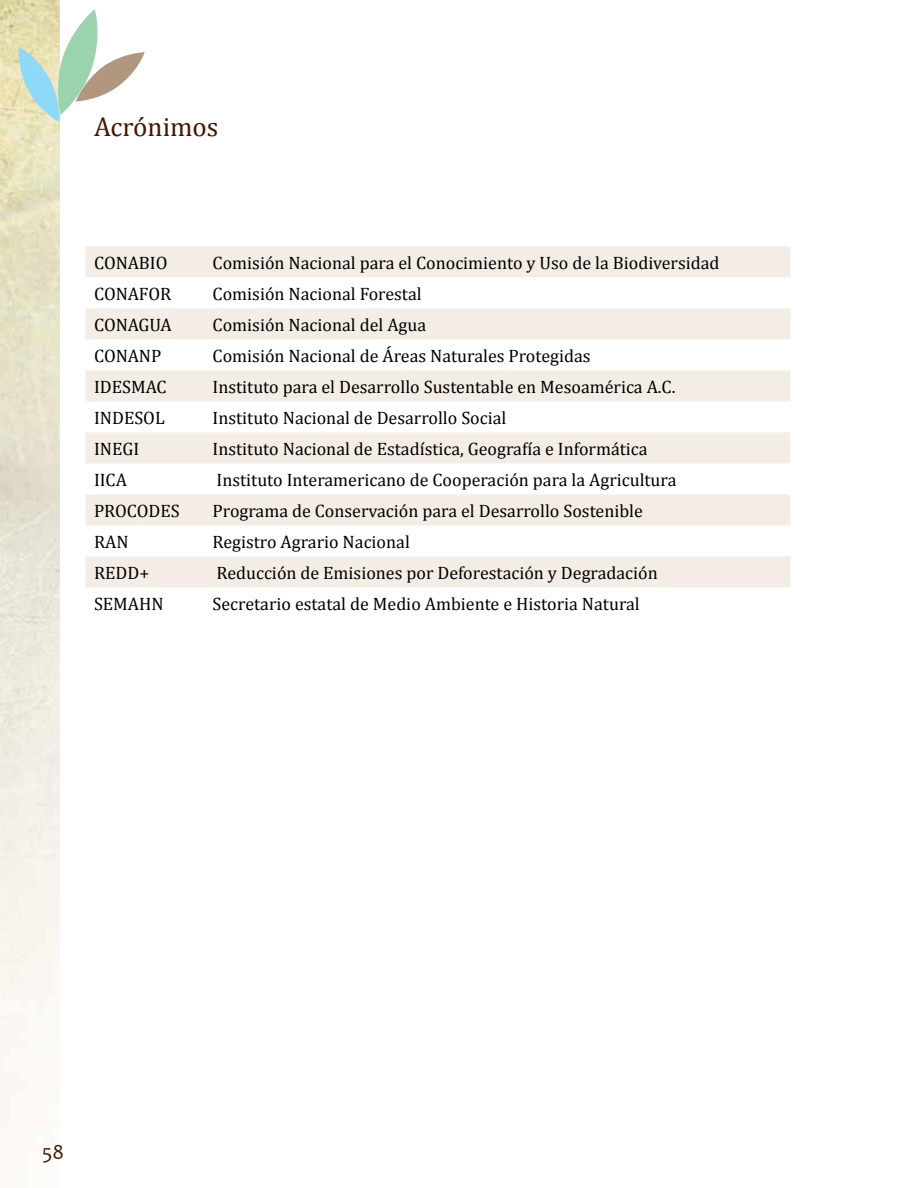
<style>
.page{position:relative;width:918px;height:1188px;background:#fff}
.page>*{position:absolute;margin:0;border:0;box-sizing:border-box;transform-origin:0 0}
.t1{font:27px "Cambria";color:#471500}
.t2{font:21px "Candara";color:#471500}
.t3{font:18px "Cambria";color:#000}
</style>
<div class="page">
<img style="left:0;top:0;width:60px;height:1135px">
<svg style="left:17px;top:9px;width:128px;height:113px"></svg>
<svg style="left:85px;top:246px;width:705px;height:341px;fill:#f3ede5"></svg>
<h1 class="t1" style="left:94px;top:111px;width:126px">Acrónimos</h1>
<p class="t3" style="left:94px;top:252px;width:75px">CONABIO</p>
<p class="t3" style="left:213px;top:252px;width:508px">Comisión Nacional para el Conocimiento y Uso de la Biodiversidad</p>
<p class="t3" style="left:94px;top:283px;width:79px">CONAFOR</p>
<p class="t3" style="left:213px;top:283px;width:211px">Comisión Nacional Forestal</p>
<p class="t3" style="left:94px;top:314px;width:79px">CONAGUA</p>
<p class="t3" style="left:213px;top:314px;width:215px">Comisión Nacional del Agua</p>
<p class="t3" style="left:94px;top:345px;width:69px">CONANP</p>
<p class="t3" style="left:213px;top:345px;width:380px">Comisión Nacional de Áreas Naturales Protegidas</p>
<p class="t3" style="left:94px;top:376px;width:74px">IDESMAC</p>
<p class="t3" style="left:213px;top:376px;width:464px">Instituto para el Desarrollo Sustentable en Mesoamérica A.C.</p>
<p class="t3" style="left:94px;top:407px;width:72px">INDESOL</p>
<p class="t3" style="left:213px;top:407px;width:295px">Instituto Nacional de Desarrollo Social</p>
<p class="t3" style="left:94px;top:438px;width:47px">INEGI</p>
<p class="t3" style="left:213px;top:438px;width:437px">Instituto Nacional de Estadística, Geografía e Informática</p>
<p class="t3" style="left:94px;top:469px;width:35px">IICA</p>
<p class="t3" style="left:217px;top:469px;width:461px">Instituto Interamericano de Cooperación para la Agricultura</p>
<p class="t3" style="left:94px;top:500px;width:87px">PROCODES</p>
<p class="t3" style="left:213px;top:500px;width:432px">Programa de Conservación para el Desarrollo Sostenible</p>
<p class="t3" style="left:94px;top:531px;width:36px">RAN</p>
<p class="t3" style="left:213px;top:531px;width:199px">Registro Agrario Nacional</p>
<p class="t3" style="left:94px;top:562px;width:57px">REDD+</p>
<p class="t3" style="left:217px;top:562px;width:443px">Reducción de Emisiones por Deforestación y Degradación</p>
<p class="t3" style="left:94px;top:593px;width:71px">SEMAHN</p>
<p class="t3" style="left:213px;top:593px;width:429px">Secretario estatal de Medio Ambiente e Historia Natural</p>
<p class="t2" style="left:42px;top:1139px;width:23px">58</p>
</div>
